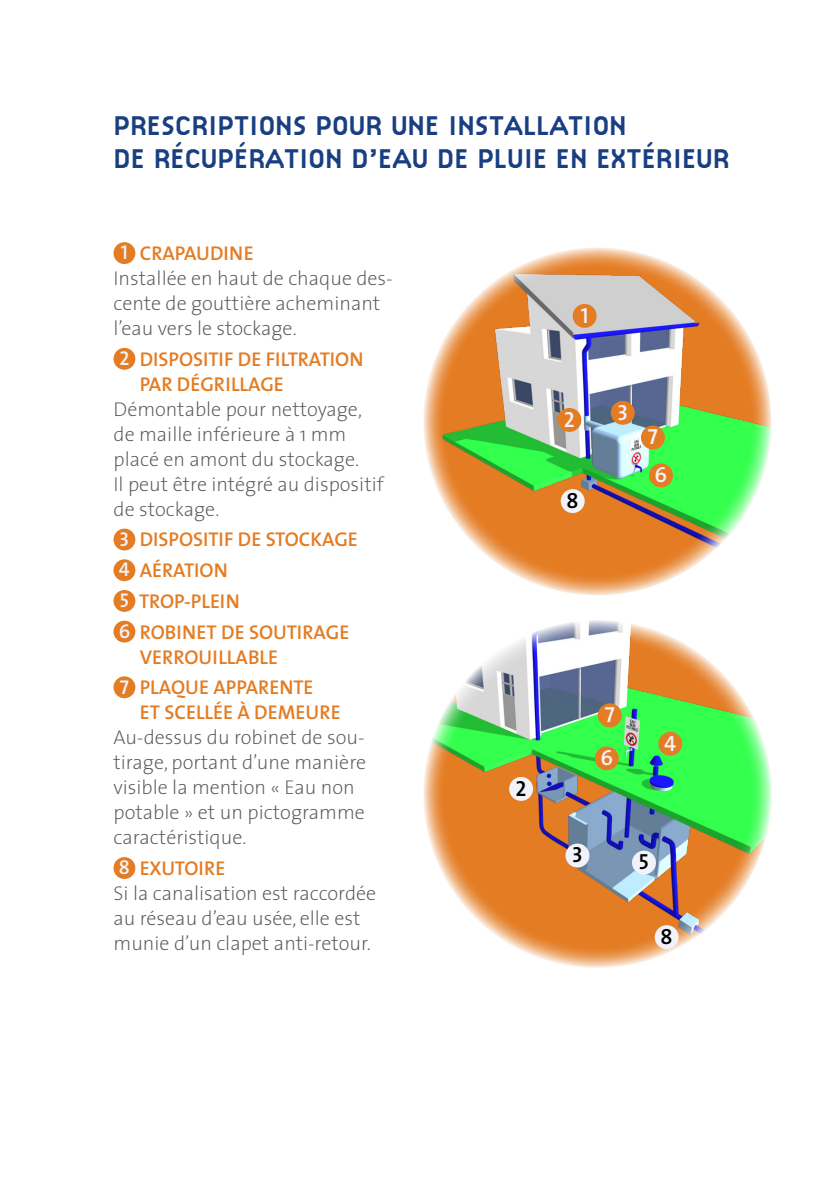
<style>
.page{position:relative;width:840px;height:1191px;background:#fff}
.page>*{position:absolute;margin:0;border:0;box-sizing:border-box;transform-origin:0 0}
.t1{font:700 28.2px/33.8px "Citizen";color:#193f82}
.t2{font:21.8px/43px "The Sans Semi Bold Caps";color:#f2f3fa}
.t3{font:21.8px "The Sans Semi Bold Caps";color:#000}
.t4{font:200 20px/25px "The Sans";color:#59595e}
.t5{font:600 20px/30.6px "The Sans";color:#e47c23}
.s1{font-family:"The Sans Semi Bold Caps";font-weight:400;color:#f2f3fa}
.s2{font-weight:600;color:#e47c23}
</style>
<div class="page">
<div style="left:113px;top:242px;width:22px;height:22px;background:#e47c23;border-radius:50%"></div>
<div style="left:113px;top:348px;width:22px;height:22px;background:#e47c23;border-radius:50%"></div>
<div style="left:113px;top:528px;width:22px;height:22px;background:#e47c23;border-radius:50%"></div>
<div style="left:113px;top:559px;width:22px;height:22px;background:#e47c23;border-radius:50%"></div>
<div style="left:113px;top:590px;width:22px;height:22px;background:#e47c23;border-radius:50%"></div>
<div style="left:113px;top:620px;width:22px;height:22px;background:#e47c23;border-radius:50%"></div>
<div style="left:113px;top:676px;width:22px;height:22px;background:#e47c23;border-radius:50%"></div>
<div style="left:113px;top:857px;width:22px;height:22px;background:#e47c23;border-radius:50%"></div>
<svg style="left:423px;top:247px;width:347px;height:348px;background:#eeb17d"></svg>
<img style="left:424px;top:271px;width:346px;height:324px">
<svg style="left:423px;top:620px;width:347px;height:348px;background:#eca86d"></svg>
<img style="left:423px;top:620px;width:347px;height:319px">
<div style="left:572px;top:304px;width:24px;height:24px;background:#e47c23;border-radius:50%"></div>
<div style="left:557px;top:408px;width:24px;height:24px;background:#e47c23;border-radius:50%"></div>
<div style="left:610px;top:401px;width:24px;height:24px;background:#e47c23;border-radius:50%"></div>
<div style="left:648px;top:463px;width:24px;height:24px;background:#e47c23;border-radius:50%"></div>
<div style="left:560px;top:489px;width:24px;height:24px;background:#f2f3fa;border-radius:50%"></div>
<div style="left:640px;top:425px;width:24px;height:24px;background:#e47c23;border-radius:50%"></div>
<div style="left:658px;top:732px;width:23px;height:23px;background:#e47c23;border-radius:50%"></div>
<div style="left:597px;top:703px;width:24px;height:24px;background:#e47c23;border-radius:50%"></div>
<div style="left:594px;top:746px;width:24px;height:24px;background:#e47c23;border-radius:50%"></div>
<div style="left:654px;top:925px;width:24px;height:24px;background:#f2f3fa;border-radius:50%"></div>
<div style="left:631px;top:850px;width:24px;height:24px;background:#f2f3fa;border-radius:50%"></div>
<div style="left:565px;top:843px;width:24px;height:24px;background:#f2f3fa;border-radius:50%"></div>
<div style="left:509px;top:777px;width:24px;height:24px;background:#f2f3fa;border-radius:50%"></div>
<h1 class="t1" style="left:113px;top:108px;width:617px">PRESCRIPTIONS POUR UNE INSTALLATION<br>DE RÉCUPÉRATION D’EAU DE PLUIE EN EXTÉRIEUR</h1>
<p class="t4" style="left:113px;top:240px;width:280px;text-indent:7px"><span class="s1">1</span> <span class="s2">CRAPAUDINE<br></span>Installée en haut de chaque des&shy;cente de gouttière acheminant l’eau vers le stockage.</p>
<p class="t5" style="left:140px;top:346px;width:215px;line-height:25px;text-indent:-20px"><span class="s1">2</span> DISPOSITI F DE FI LTRATION<br>PAR</p>
<p class="t5" style="left:177px;top:368px;width:103px">DÉGRI LLAGE</p>
<p class="t4" style="left:113px;top:396px;width:271px">Démontable pour nettoyage, de maille inférieure à 1 mm placé en amont du stockage.<br>Il peut être intégré au dispositif de stockage.</p>
<p class="t5" style="left:119px;top:524px;width:235px"><span class="s1">3</span> DI SPOSITI F DE STOC KAGE<br><span class="s1">4</span> AÉRATION<br><span class="s1">5</span> TROP-PLEIN<br><span class="s1">6</span> ROBINET DE SOUTIRAGE</p>
<p class="t5" style="left:120px;top:641px;width:154px;text-indent:20px">VERROUI LLABLE<br><span class="s1">7</span> PLAQUE APPAREN</p>
<p class="t5" style="left:140px;top:674px;width:169px;line-height:25px;text-align:right">TE<br>ET SCE LLÉE À DEMEURE</p>
<p class="t4" style="left:113px;top:724px;width:254px">Au-dessus du robinet de sou&shy;tirage, portant d’une manière visible la mention « Eau non potable » et un pictogramme caractéristique.</p>
<p class="t4" style="left:113px;top:855px;width:264px"><span class="s1">8</span> <span class="s2">EXUTOIRE<br></span>Si la canalisation est raccordée au réseau d’eau usée, elle est munie d’un clapet anti-retour.</p>
<p class="t2" style="left:580px;top:293px;width:9px">1</p>
<p class="t2" style="left:563px;top:397px;width:12px">2</p>
<p class="t2" style="left:617px;top:390px;width:12px">3</p>
<p class="t3" style="left:566px;top:482px;width:14px">8</p>
<p class="t2" style="left:647px;top:415px;width:11px">7</p>
<p class="t2" style="left:654px;top:453px;width:14px">6</p>
<p class="t3" style="left:515px;top:770px;width:12px">2</p>
<p class="t2" style="left:600px;top:692px;width:16px">7<br>6</p>
<p class="t2" style="left:664px;top:721px;width:14px">4</p>
<p class="t3" style="left:571px;top:837px;width:12px">3</p>
<p class="t3" style="left:638px;top:844px;width:12px">5</p>
<p class="t3" style="left:660px;top:918px;width:14px">8</p>
</div>
